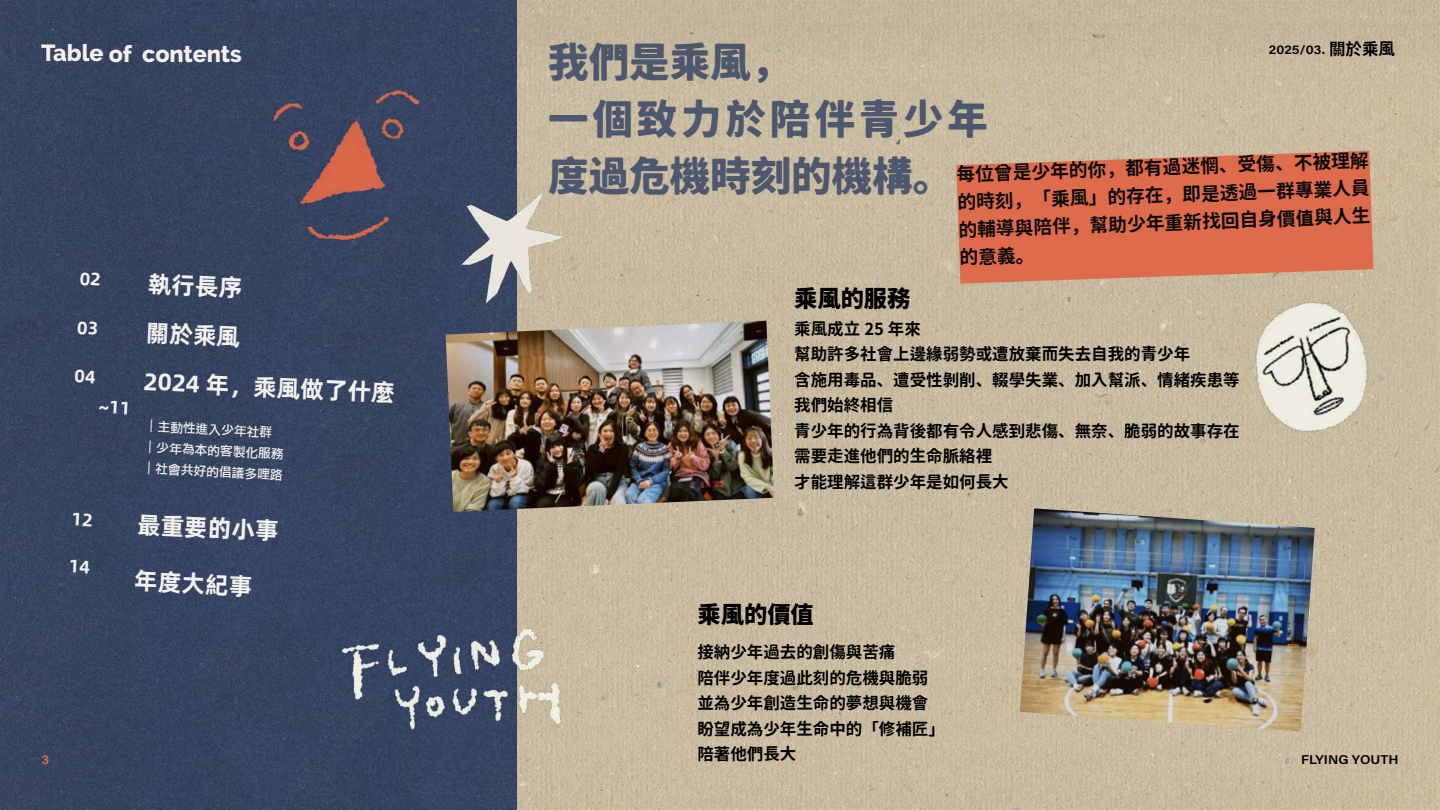
<style>
.page{position:relative;width:1440px;height:810px;background:#fff}
.page>*{position:absolute;margin:0;border:0;box-sizing:border-box;transform-origin:0 0}
.t1{font:900 40.5px/57px "Swei B2 Leg CJ Ksc";color:#4d586e}
.t2{font:700 24px/49.1px "Alibaba Pu Hui Ti";color:#f3f1ed}
.t3{font:800 23.25px "Raleway";letter-spacing:-.005em;color:#f3f1ed}
.t4{font:900 23.25px "Swei B2 Leg CJ Ksc";color:#000}
.t5{font:700 18.75px/27.8px "Gen Jyuu Gothic L";color:#0c0b0c;text-align:justify}
.t6{font:700 16.5px/25.5px "Gen Jyuu Gothic L";color:#000}
.t7{font:12.75px/21px "Li Hei Pro";color:#f3f0ec}
.t8{font:12.75px "Acumin Variable Concept";color:#000;scale:1.08 1}
.t9{font:12.75px "Acumin Variable Concept";color:#de6b4b;scale:1.08 1}
.s1{font-family:"Gen Jyuu Gothic L";font-weight:700;font-size:16.5px}
.s2{font-family:"Alibaba Pu Hui Ti"}
.s3{color:#000}
</style>
<div class="page">
<img style="left:517px;top:0;width:923px;height:810px">
<img style="left:0;top:0;width:517px;height:810px">
<img style="left:1020px;top:508px;width:295px;height:223px">
<img style="left:446px;top:321px;width:328px;height:191px">
<img style="left:446px;top:189px;width:119px;height:121px">
<img style="left:295px;top:605px;width:301px;height:164px">
<svg style="left:956px;top:151px;width:417px;height:133px;background:#db7354"></svg>
<img style="left:1214px;top:280px;width:192px;height:186px">
<img style="left:234px;top:56px;width:227px;height:235px">
<svg style="left:80px;top:272px;width:20px;height:14px"></svg>
<svg style="left:78px;top:321px;width:19px;height:14px"></svg>
<svg style="left:75px;top:370px;width:20px;height:13px"></svg>
<svg style="left:99px;top:401px;width:29px;height:13px"></svg>
<svg style="left:73px;top:513px;width:19px;height:13px"></svg>
<svg style="left:70px;top:560px;width:20px;height:13px"></svg>
<h3 class="t3" style="left:41px;top:40px;width:202px">Table of contents</h3>
<h2 class="t2" style="left:148px;top:258px;width:253px;rotate:2deg">執行長序<br>關於乘風<br>2024 年，乘風做了什麼</h2>
<p class="t7" style="left:145px;top:415px;width:142px;rotate:3deg">｜主動性進入少年社群｜少年為本的客製化服務｜社會共好的倡議多哩路</p>
<p class="t9" style="left:41px;top:751px;width:9px">3</p>
<h2 class="t2" style="left:138px;top:499px;width:143px;rotate:2deg">最重要的小事</h2>
<h2 class="t2" style="left:135px;top:555px;width:120px;rotate:2deg">年度大紀事</h2>
<p class="t8" style="left:1269px;top:41px;width:118px">2025/03. <span class="s1">關於乘風</span></p>
<h1 class="t1" style="left:548px;top:34px;width:441px">我們是乘風，<br>一個致力於陪伴青少年度過危機時刻的機構。</h1>
<p class="t5" style="left:956px;top:160px;width:414px;rotate:-2deg">每位曾是少年的你，都有過迷惘、受傷、不被理解的時刻，「乘風」的存在，即是透過一群專業人員的輔導與陪伴，幫助少年重新找回自身價<span class="s2">值</span>與人生的意義<span class="s3">。</span></p>
<h3 class="t4" style="left:794px;top:285px;width:118px">乘風的服務</h3>
<p class="t6" style="left:794px;top:316px;width:447px">乘風成立 25 年來<br>幫助許多社會上邊緣弱勢或遭放棄而失去自我的青少年<br>含施用毒品、遭受性剝削、輟學失業、加入幫派、情緒疾患等我們始終相信<br>青少年的行為背後都有令人感到悲傷、無奈、脆弱的故事存在需要走進他們的生命脈絡裡<br>才能理解這群少年是如何長大</p>
<h3 class="t4" style="left:698px;top:601px;width:118px">乘風的價值</h3>
<p class="t6" style="left:697px;top:639px;width:249px">接納少年過去的創傷與苦痛<br>陪伴少年度過此刻的危機與脆弱並為少年創造生命的夢想與機會盼望成為少年生命中的「修補匠」陪著他們長大</p>
<p class="t8" style="left:1301px;top:751px;width:92px">FLYING YOUTH</p>
</div>
